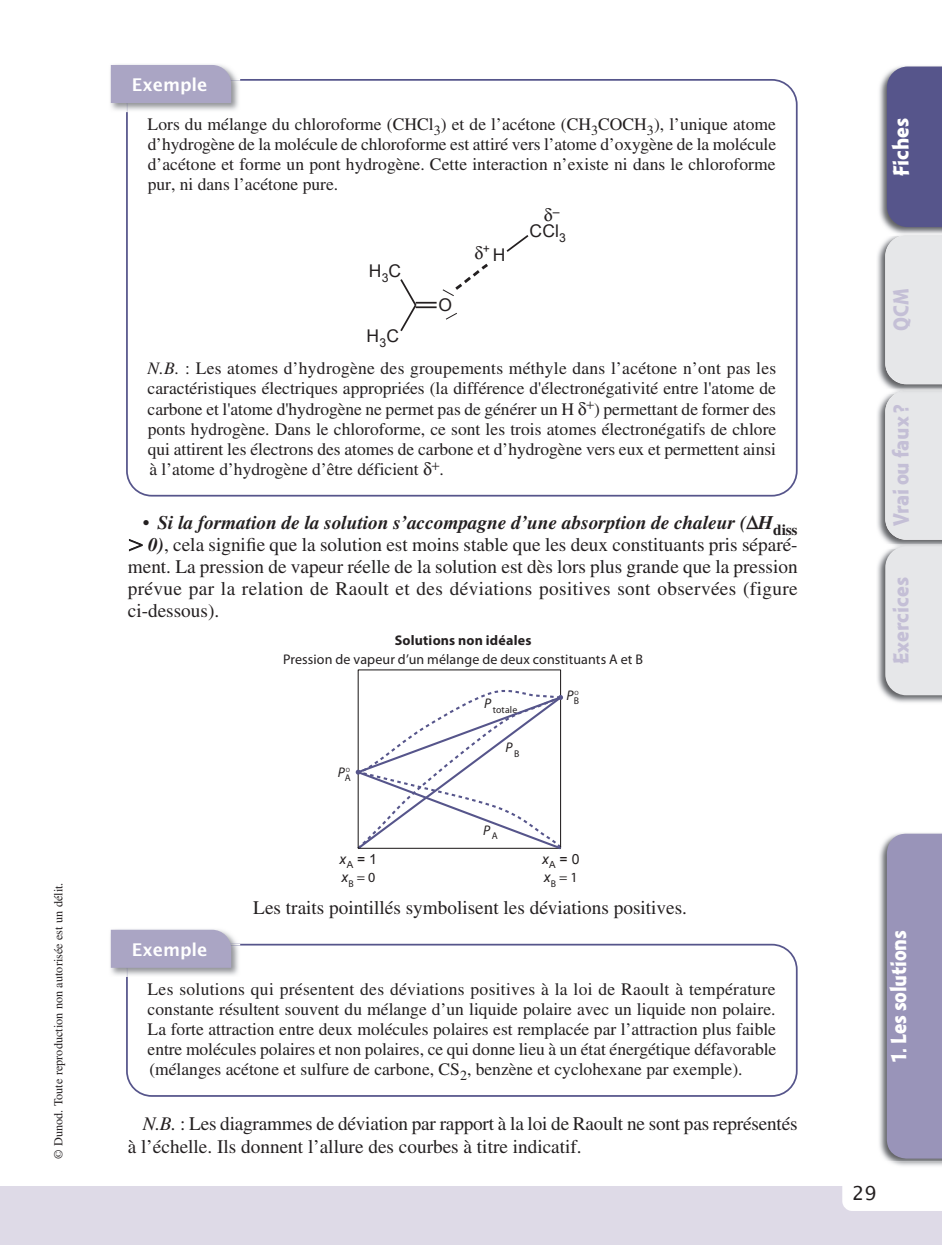
<style>
.page{position:relative;width:942px;height:1245px;background:#fff}
.page>*{position:absolute;margin:0;border:0;box-sizing:border-box;transform-origin:0 0}
.t1{font:22.75px "Montara Bold Gothic";color:#c4bfd6}
.t2{font:22.75px "Montara Bold Gothic";letter-spacing:-.01em;color:#fff;scale:.96 1}
.t3{font:22.75px "Montara Bold Gothic";letter-spacing:-.01em;color:#fff}
.t4{font:19.25px/21.9px "Times LT Std";color:#231f20;text-align:justify}
.t5{font:19.25px "Lucida Sans Std";color:#231f20}
.t6{font:17.5px/20.1px "Times LT Std";color:#231f20;text-align:justify}
.t7{font:600 17.5px "Lucida Sans";color:#fff}
.t8{font:17.5px "Arial";color:#231f20}
.t9{font:14px "Myriad Pro";letter-spacing:.01em;color:#231f20}
.t10{font:700 14px "Myriad Pro";letter-spacing:.015em;color:#231f20}
.t11{font:14px "Arial";color:#231f20}
.t12{font:italic 14px "Myriad Pro";color:#231f20}
.t13{font:12.25px "Times LT Std";color:#231f20}
.t14{font:12.25px "Arial";color:#231f20}
.t15{font:9.8px "Myriad Pro";letter-spacing:.015em;color:#231f20}
.t16{font:6.12px "Myriad Pro";color:#231f20}
.s1{font-style:italic}
.s2{font-weight:700;font-style:italic}
.s3{font-family:"Mathematical Pi 1"}
.s4{font-family:"Arial";font-style:italic}
</style>
<div class="page">
<div style="left:0;top:1185px;width:942px;height:59px;background:#dedae7"></div>
<img style="left:877px;top:241px;width:65px;height:462px">
<div style="left:885px;top:393px;width:57px;height:146px;background:#e6e7e9"></div>
<img style="left:877px;top:389px;width:65px;height:4px">
<img style="left:896px;top:391px;width:46px;height:2px">
<div style="left:885px;top:236px;width:57px;height:148px;background:#e6e7e9"></div>
<img style="left:879px;top:73px;width:63px;height:163px">
<img style="left:901px;top:235px;width:41px;height:1px">
<div style="left:887px;top:66px;width:55px;height:161px;background:#56558b"></div>
<svg style="left:842px;top:833px;width:100px;height:377px"></svg>
<img style="left:877px;top:544px;width:65px;height:5px">
<div style="left:885px;top:546px;width:57px;height:149px;background:#e6e7e9"></div>
<svg style="left:126px;top:79px;width:671px;height:417px"></svg>
<img style="left:110px;top:64px;width:127px;height:47px">
<img style="left:126px;top:79px;width:114px;height:33px">
<div style="left:111px;top:65px;width:120px;height:38px;background:#aaa5c4"></div>
<svg style="left:355px;top:687px;width:208px;height:163px"></svg>
<svg style="left:126px;top:943px;width:671px;height:153px"></svg>
<img style="left:110px;top:930px;width:126px;height:46px">
<img style="left:126px;top:943px;width:114px;height:33px">
<div style="left:111px;top:929px;width:120px;height:38px;background:#aaa5c4"></div>
<svg style="left:399px;top:245px;width:92px;height:88px"></svg>
<svg style="left:544px;top:208px;width:8px;height:13px"></svg>
<svg style="left:578px;top:401px;width:16px;height:14px"></svg>
<svg style="left:424px;top:462px;width:15px;height:13px"></svg>
<p class="t13" style="left:52px;top:1158px;width:277px;rotate:-90deg">© Dunod. Toute reproduction non autorisée est un délit.</p>
<p class="t7" style="left:132px;top:74px;width:77px">Exemple</p>
<p class="t6" style="left:148px;top:114px;width:630px">Lors du mélange du chloroforme (CHCl<sub>3</sub>) et de l’acétone (CH<sub>3</sub>COCH<sub>3</sub>), l’unique atome d’hydrogène de la molécule de chloroforme est attiré vers l’atome d’oxygène de la molécule d’acétone et forme un pont hydrogène. Cette interaction n’existe ni dans le chloroforme pur, ni dans l’acétone pure.</p>
<p class="t8" style="left:530px;top:219px;width:38px">CCl<sub>3</sub></p>
<p class="t8" style="left:493px;top:244px;width:14px">H</p>
<p class="t8" style="left:438px;top:293px;width:15px">O</p>
<p class="t14" style="left:553px;top:203px;width:8px">–</p>
<p class="t14" style="left:483px;top:241px;width:9px">+</p>
<p class="t8" style="left:369px;top:259px;width:34px">H<sub>3</sub>C</p>
<p class="t8" style="left:367px;top:324px;width:34px">H<sub>3</sub>C</p>
<p class="t6" style="left:148px;top:358px;width:630px"><span class="s1">N.B.</span> : Les atomes d’hydrogène des groupements méthyle dans l’acétone n’ont pas les caractéristiques électriques appropriées (la différence d'électronégativité entre l'atome de carbone et l'atome d'hydrogène ne permet pas de générer un H ) permettant de former des ponts hydrogène. Dans le chloroforme, ce sont les trois atomes électronégatifs de chlore qui attirent les électrons des atomes de carbone et d’hydrogène vers eux et permettent ainsi à l’atome d’hydrogène d’être déficient .</p>
<p class="t4" style="left:128px;top:512px;width:671px;text-indent:15px">• <span class="s2">Si la formation de la solution s’accompagne d’une absorption de chaleur ( H</span><sub>diss </sub><span class="s3">.</span> <span class="s2">0)</span>, cela signifie que la solution est moins stable que les deux constituants pris séparé&shy;ment. La pression de vapeur réelle de la solution est dès lors plus grande que la pression prévue par la relation de Raoult et des déviations positives sont observées (figure ci-dessous).</p>
<p class="t10" style="left:395px;top:630px;width:138px">Solutions non idéales</p>
<p class="t9" style="left:283px;top:651px;width:362px">Pression de vapeur d’un mélange de deux constituants A et B</p>
<p class="t15" style="left:484px;top:703px;width:35px"><sup>P</sup>totale</p>
<p class="t12" style="left:505px;top:739px;width:15px">P<sub>B</sub></p>
<p class="t12" style="left:566px;top:686px;width:9px">P</p>
<p class="t16" style="left:574px;top:689px;width:6px">O</p>
<p class="t15" style="left:574px;top:695px;width:7px">B</p>
<p class="t12" style="left:338px;top:763px;width:9px">P</p>
<p class="t16" style="left:346px;top:766px;width:6px">O</p>
<p class="t15" style="left:345px;top:772px;width:7px">A</p>
<p class="t11" style="left:339px;top:849px;width:39px"><span class="s1">x</span><sub>A</sub> = 1</p>
<p class="t9" style="left:341px;top:870px;width:36px"><span class="s4">x</span><sub>B</sub> = 0</p>
<p class="t12" style="left:483px;top:821px;width:16px">P<sub>A</sub></p>
<p class="t11" style="left:542px;top:849px;width:39px"><span class="s1">x</span><sub>A</sub> = 0</p>
<p class="t9" style="left:543px;top:870px;width:36px"><span class="s4">x</span><sub>B</sub> = 1</p>
<p class="t7" style="left:132px;top:939px;width:77px">Exemple</p>
<p class="t4" style="left:253px;top:896px;width:435px">Les traits pointillés symbolisent les déviations positives.</p>
<p class="t6" style="left:148px;top:978px;width:630px">Les solutions qui présentent des déviations positives à la loi de Raoult à température constante résultent souvent du mélange d’un liquide polaire avec un liquide non polaire.<br>La forte attraction entre deux molécules polaires est remplacée par l’attraction plus faible entre molécules polaires et non polaires, ce qui donne lieu à un état énergétique défavorable (mélanges acétone et sulfure de carbone, CS<sub>2</sub>, benzène et cyclohexane par exemple).</p>
<p class="t4" style="left:128px;top:1111px;width:671px;line-height:22.8px;text-indent:15px"><span class="s1">N.B.</span> : Les diagrammes de déviation par rapport à la loi de Raoult ne sont pas représentés à l’échelle. Ils donnent l’allure des courbes à titre indicatif.</p>
<h1 class="t3" style="left:888px;top:176px;width:60px;rotate:-90deg">Fiches</h1>
<h1 class="t1" style="left:888px;top:331px;width:44px;rotate:-90deg">QCM</h1>
<h1 class="t1" style="left:888px;top:526px;width:124px;rotate:-90deg">Vrai ou faux ?</h1>
<h1 class="t1" style="left:888px;top:664px;width:89px;rotate:-90deg">Exercices</h1>
<h1 class="t2" style="left:886px;top:1063px;width:140px;rotate:-90deg">1. Les solutions</h1>
<p class="t5" style="left:852px;top:1181px;width:26px">29</p>
</div>
